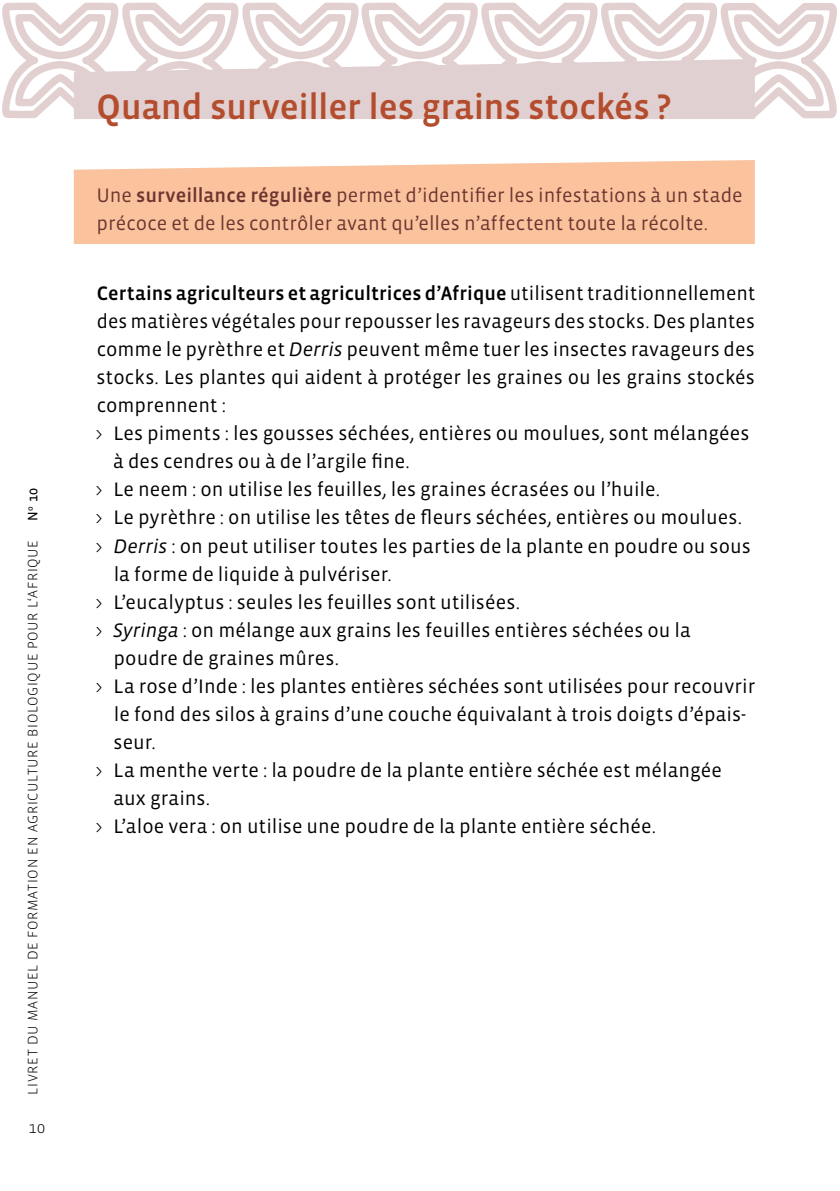
<style>
.page{position:relative;width:840px;height:1191px;background:#fff}
.page>*{position:absolute;margin:0;border:0;box-sizing:border-box;transform-origin:0 0}
.t1{font:500 36px "Vista Sans OT";letter-spacing:-.01em;color:#b34d2e}
.t2{font:20px "Vista Sans OT";letter-spacing:.005em;color:#000}
.t3{font:20px/28px "Vista Sans OT";letter-spacing:.005em;color:#703430}
.t4{font:500 20px "Vista Sans OT";letter-spacing:.005em;color:#000}
.t5{font:300 16px "Vista Sans OT";color:#000}
.t6{font:300 14px "Vista Sans OT";letter-spacing:.05em;color:#000}
.t7{font:14px "Vista Sans OT";color:#000}
.s1{font-weight:500}
.s2{font-weight:400}
.s3{font-style:italic}
.s4{font-weight:300}
</style>
<div class="page">
<svg style="left:721px;top:3px;width:113px;height:112px"></svg>
<svg style="left:602px;top:3px;width:113px;height:56px"></svg>
<svg style="left:482px;top:3px;width:113px;height:56px"></svg>
<svg style="left:363px;top:3px;width:113px;height:56px"></svg>
<svg style="left:243px;top:3px;width:114px;height:56px"></svg>
<svg style="left:124px;top:3px;width:113px;height:56px"></svg>
<svg style="left:4px;top:3px;width:113px;height:111px"></svg>
<svg style="left:74px;top:59px;width:680px;height:60px;background:#e2d3d4"></svg>
<div style="left:74px;top:160px;width:680px;height:84px;background:#fac29d"></div>
<p class="t7" style="left:26px;top:521px;width:35px;rotate:-90deg">N<sup>o</sup> 10</p>
<p class="t6" style="left:26px;top:1094px;width:556px;rotate:-90deg">LIVRET DU MANUEL DE FORMATION EN AGRICULTURE BIOLOGIQUE POUR L‘AFRIQUE</p>
<p class="t5" style="left:28px;top:1119px;width:18px">10</p>
<h1 class="t1" style="left:96px;top:88px;width:576px">Quand surveiller les grains stockés ?</h1>
<p class="t3" style="left:96px;top:181px;width:647px">Une <span class="s1">surveillance régulière</span> permet d’identifier les infestations à un stade précoce et de les contrôler avant qu’elles n’affectent toute la récolte.</p>
<p class="t4" style="left:97px;top:283px;width:660px">Certains agriculteurs et agricultrices d’Afrique <span class="s2">utilisent traditionnellement</span></p>
<p class="t2" style="left:97px;top:311px;width:659px">des matières végétales pour repousser les ravageurs des stocks. Des plantes</p>
<p class="t2" style="left:97px;top:339px;width:659px">comme le pyrèthre et <span class="s3">Derris</span> peuvent même tuer les insectes ravageurs des</p>
<p class="t2" style="left:96px;top:367px;width:659px">stocks. Les plantes qui aident à protéger les graines ou les grains stockés</p>
<p class="t2" style="left:97px;top:395px;width:131px">comprennent :</p>
<p class="t2" style="left:95px;top:423px;width:655px"><span class="s4">&gt;</span> Les piments : les gousses séchées, entières ou moulues, sont mélangées</p>
<p class="t2" style="left:113px;top:451px;width:298px">à des cendres ou à de l’argile fine.</p>
<p class="t2" style="left:95px;top:479px;width:566px"><span class="s4">&gt;</span> Le neem : on utilise les feuilles, les graines écrasées ou l’huile.</p>
<p class="t2" style="left:95px;top:507px;width:648px"><span class="s4">&gt;</span> Le pyrèthre : on utilise les têtes de fleurs séchées, entières ou moulues.</p>
<p class="t2" style="left:95px;top:535px;width:656px"><span class="s4">&gt;</span> <span class="s3">Derris</span> : on peut utiliser toutes les parties de la plante en poudre ou sous</p>
<p class="t2" style="left:114px;top:563px;width:279px">la forme de liquide à pulvériser.</p>
<p class="t2" style="left:95px;top:591px;width:426px"><span class="s4">&gt;</span> L’eucalyptus : seules les feuilles sont utilisées.</p>
<p class="t2" style="left:95px;top:619px;width:596px"><span class="s4">&gt;</span> <span class="s3">Syringa</span> : on mélange aux grains les feuilles entières séchées ou la</p>
<p class="t2" style="left:113px;top:647px;width:227px">poudre de graines mûres.</p>
<p class="t2" style="left:95px;top:675px;width:661px"><span class="s4">&gt;</span> La rose d’Inde : les plantes entières séchées sont utilisées pour recouvrir</p>
<p class="t2" style="left:114px;top:703px;width:633px">le fond des silos à grains d’une couche équivalant à trois doigts d’épais-</p>
<p class="t2" style="left:113px;top:731px;width:44px">seur.</p>
<p class="t2" style="left:95px;top:759px;width:627px"><span class="s4">&gt;</span> La menthe verte : la poudre de la plante entière séchée est mélangée</p>
<p class="t2" style="left:113px;top:787px;width:98px">aux grains.</p>
<p class="t2" style="left:95px;top:815px;width:562px"><span class="s4">&gt;</span> L’aloe vera : on utilise une poudre de la plante entière séchée.</p>
</div>
